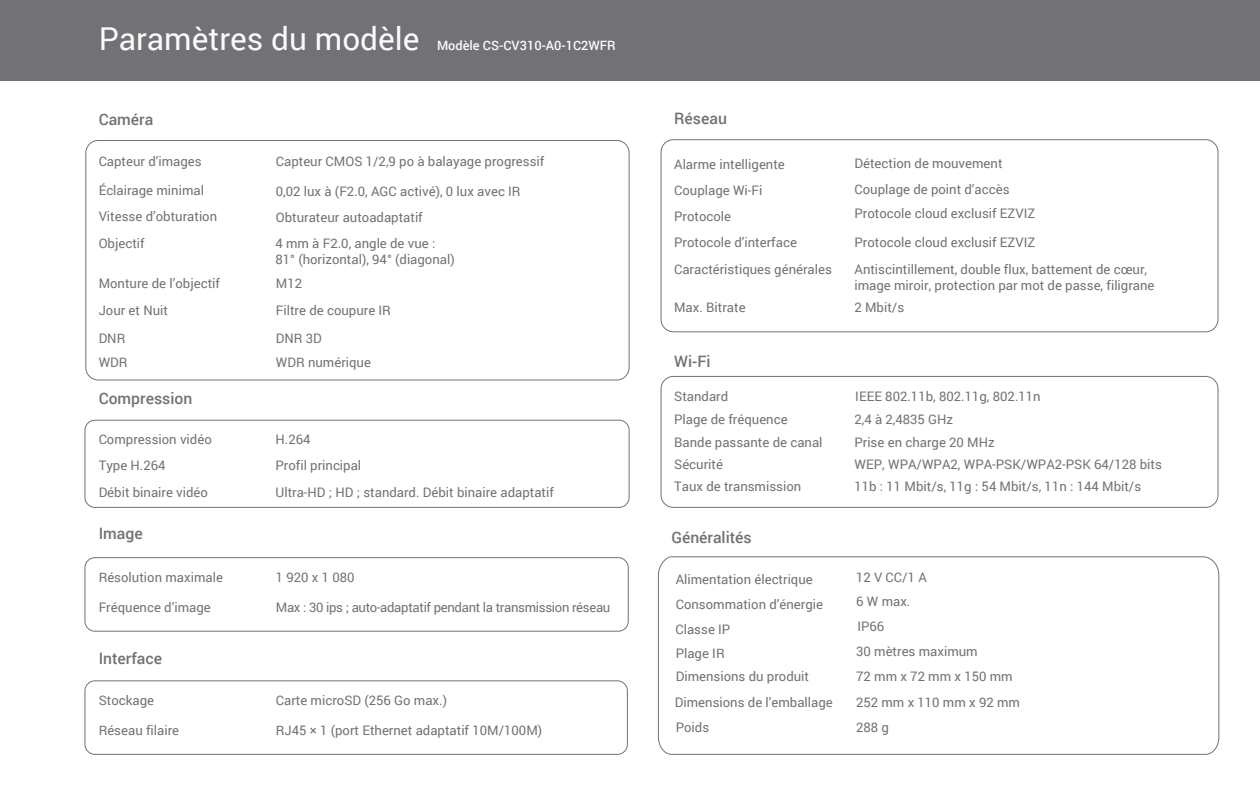
<style>
.page{position:relative;width:1260px;height:788px;background:#fff}
.page>*{position:absolute;margin:0;border:0;box-sizing:border-box;transform-origin:0 0}
.t1{font:31.5px "Roboto";color:#fbfbfc}
.t2{font:500 15.75px "Roboto";color:#727276}
.t3{font:13.12px/26.1px "Roboto";color:#727276}
.t4{font:13.12px "Roboto";letter-spacing:-.025em;color:#727276}
.t5{font:500 12.86px "Roboto";color:#fbfbfc}
</style>
<div class="page">
<div style="left:0;top:0;width:1260px;height:80px;background:#727276"></div>
<div style="left:85px;top:140px;width:545px;height:240px;border:1px solid #727276;border-radius:12px"></div>
<div style="left:85px;top:420px;width:545px;height:88px;border:1px solid #727276;border-radius:10px"></div>
<div style="left:85px;top:557px;width:544px;height:74px;border:1px solid #727276;border-radius:10px"></div>
<div style="left:661px;top:376px;width:557px;height:132px;border:1px solid #727276;border-radius:12px"></div>
<svg style="left:658px;top:556px;width:562px;height:199px"></svg>
<div style="left:85px;top:680px;width:543px;height:74px;border:1px solid #727276;border-radius:10px"></div>
<div style="left:661px;top:139px;width:557px;height:193px;border:1px solid #727276;border-radius:12px"></div>
<h1 class="t1" style="left:99px;top:16px;width:322px">Paramètres du modèle</h1>
<p class="t5" style="left:437px;top:36px;width:180px">Modèle CS-CV310-A0-1C2WFR</p>
<p class="t2" style="left:99px;top:109px;width:56px">Caméra</p>
<p class="t3" style="left:99px;top:148px;width:105px">Capteur d’images</p>
<p class="t3" style="left:276px;top:148px;width:270px">Capteur CMOS 1/2,9 po à balayage progressif</p>
<p class="t3" style="left:99px;top:177px;width:107px">Éclairage minimal</p>
<p class="t3" style="left:276px;top:177px;width:246px">0,02 lux à (F2.0, AGC activé), 0 lux avec IR</p>
<p class="t3" style="left:99px;top:229px;width:48px">Objectif</p>
<p class="t3" style="left:99px;top:269px;width:123px">Monture de l’objectif</p>
<p class="t3" style="left:276px;top:269px;width:28px">M12</p>
<p class="t3" style="left:99px;top:297px;width:71px">Jour et Nuit</p>
<p class="t3" style="left:276px;top:297px;width:117px">Filtre de coupure IR</p>
<p class="t3" style="left:99px;top:324px;width:28px">DNR</p>
<p class="t3" style="left:276px;top:324px;width:48px">DNR 3D</p>
<p class="t3" style="left:99px;top:348px;width:30px">WDR</p>
<p class="t3" style="left:276px;top:348px;width:97px">WDR numérique</p>
<p class="t2" style="left:99px;top:387px;width:95px">Compression</p>
<p class="t3" style="left:99px;top:425px;width:115px">Compression vidéo</p>
<p class="t3" style="left:276px;top:425px;width:37px">H.264</p>
<p class="t3" style="left:99px;top:451px;width:69px">Type H.264</p>
<p class="t3" style="left:276px;top:451px;width:87px">Profil principal</p>
<p class="t3" style="left:99px;top:479px;width:111px">Débit binaire vidéo</p>
<p class="t3" style="left:276px;top:479px;width:280px">Ultra-HD ; HD ; standard. Débit binaire adaptatif</p>
<p class="t2" style="left:99px;top:522px;width:46px">Image</p>
<p class="t3" style="left:99px;top:564px;width:126px">Résolution maximale</p>
<p class="t3" style="left:276px;top:564px;width:80px">1 920 x 1 080</p>
<p class="t3" style="left:99px;top:593px;width:114px">Fréquence d’image</p>
<p class="t4" style="left:276px;top:598px;width:336px">Max : 30 ips ; auto-adaptatif pendant la transmission réseau</p>
<p class="t3" style="left:99px;top:202px;width:120px">Vitesse d’obturation</p>
<p class="t3" style="left:276px;top:203px;width:149px">Obturateur autoadaptatif</p>
<p class="t3" style="left:275px;top:235px;width:181px;line-height:15.8px">4 mm à F2.0, angle de vue :<br>81° (horizontal), 94° (diagonal)</p>
<p class="t2" style="left:99px;top:647px;width:65px">Interface</p>
<p class="t3" style="left:99px;top:687px;width:57px">Stockage</p>
<p class="t3" style="left:276px;top:687px;width:173px">Carte microSD (256 Go max.)</p>
<p class="t3" style="left:99px;top:716px;width:82px">Réseau filaire</p>
<p class="t3" style="left:276px;top:716px;width:268px">RJ45 × 1 (port Ethernet adaptatif 10M/100M)</p>
<p class="t2" style="left:674px;top:107px;width:54px">Réseau</p>
<p class="t3" style="left:674px;top:151px;width:159px">Alarme intelligente<br>Couplage Wi-Fi<br>Protocole<br>Protocole d’interface<br>Caractéristiques générales</p>
<p class="t3" style="left:855px;top:150px;width:150px">Détection de mouvement</p>
<p class="t3" style="left:855px;top:175px;width:157px">Couplage de point d’accès</p>
<p class="t3" style="left:855px;top:200px;width:182px">Protocole cloud exclusif EZVIZ</p>
<p class="t3" style="left:855px;top:229px;width:182px">Protocole cloud exclusif EZVIZ</p>
<p class="t3" style="left:855px;top:261px;width:302px;line-height:15.8px">Antiscintillement, double flux, battement de cœur, image miroir, protection par mot de passe, filigrane</p>
<p class="t3" style="left:674px;top:293px;width:73px">Max. Bitrate</p>
<p class="t3" style="left:854px;top:293px;width:51px">2 Mbit/s</p>
<p class="t2" style="left:674px;top:350px;width:38px">Wi-Fi</p>
<p class="t3" style="left:674px;top:383px;width:56px">Standard</p>
<p class="t3" style="left:855px;top:383px;width:187px">IEEE 802.11b, 802.11g, 802.11n</p>
<p class="t3" style="left:674px;top:405px;width:115px">Plage de fréquence</p>
<p class="t3" style="left:854px;top:405px;width:100px">2,4 à 2,4835 GHz</p>
<p class="t3" style="left:674px;top:428px;width:150px">Bande passante de canal</p>
<p class="t3" style="left:854px;top:428px;width:142px">Prise en charge 20 MHz</p>
<p class="t3" style="left:674px;top:450px;width:50px">Sécurité</p>
<p class="t3" style="left:855px;top:450px;width:309px">WEP, WPA/WPA2, WPA-PSK/WPA2-PSK 64/128 bits</p>
<p class="t3" style="left:674px;top:473px;width:129px">Taux de transmission</p>
<p class="t3" style="left:854px;top:473px;width:288px">11b : 11 Mbit/s, 11g : 54 Mbit/s, 11n : 144 Mbit/s</p>
<p class="t2" style="left:671px;top:526px;width:82px">Généralités</p>
<p class="t3" style="left:676px;top:567px;width:149px;line-height:24.2px">Alimentation électrique<br>Consommation d’énergie</p>
<p class="t3" style="left:676px;top:641px;width:135px;line-height:23.4px">Plage IR<br>Dimensions du produit</p>
<p class="t3" style="left:676px;top:713px;width:35px">Poids</p>
<p class="t3" style="left:856px;top:564px;width:72px;line-height:24.2px">12 V CC/1 A<br>6 W max.</p>
<p class="t3" style="left:856px;top:637px;width:158px;line-height:25.7px">30 mètres maximum<br>72 mm x 72 mm x 150 mm</p>
<p class="t3" style="left:675px;top:615px;width:56px">Classe IP</p>
<p class="t3" style="left:857px;top:613px;width:28px">IP66</p>
<p class="t3" style="left:675px;top:688px;width:160px">Dimensions de l’emballage</p>
<p class="t3" style="left:856px;top:688px;width:166px">252 mm x 110 mm x 92 mm</p>
<p class="t3" style="left:856px;top:713px;width:34px">288 g</p>
</div>
